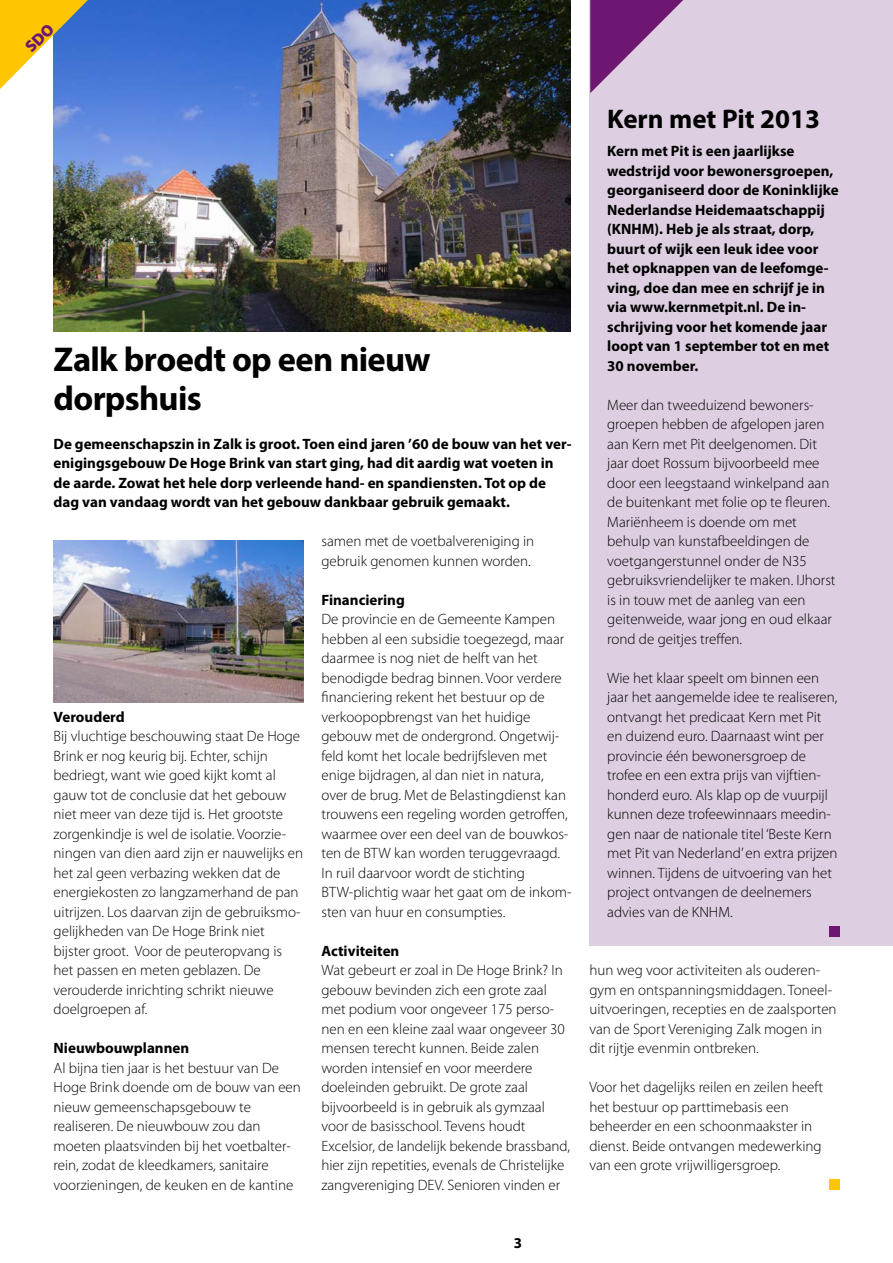
<style>
.page{position:relative;width:893px;height:1263px;background:#fff}
.page>*{position:absolute;margin:0;border:0;box-sizing:border-box;transform-origin:0 0}
.t1{font:700 34.5px/39px "Myriad Pro";letter-spacing:-.02em;color:#000}
.t2{font:700 27px "Myriad Pro";color:#000}
.t3{font:300 15px/19.5px "Myriad Pro";color:#000}
.t4{font:700 15px/19.5px "Myriad Pro";color:#000}
</style>
<div class="page">
<div style="left:589px;top:0;width:304px;height:946px;background:#ddcfe1"></div>
<svg style="left:590px;top:0;width:93px;height:93px"></svg>
<div style="left:829px;top:1179px;width:10px;height:11px;background:#fdc600"></div>
<div style="left:829px;top:926px;width:10px;height:10px;background:#6e1772"></div>
<img style="left:54px;top:541px;width:250px;height:161px">
<img style="left:54px;top:0;width:516px;height:332px">
<svg style="left:0;top:0;width:88px;height:89px"></svg>
<h2 class="t2" style="left:607px;top:101px;width:214px">Kern met Pit 2013</h2>
<p class="t4" style="left:607px;top:141px;width:233px">Kern met Pit is een jaarlijkse wedstrijd voor bewonersgroepen, georganiseerd door de Koninklijke<br>Nederlandse Heidemaatschappij (KNHM). Heb je als straat, dorp, buurt of wijk een leuk idee voor het opknappen van de leefomge&shy;ving, doe dan mee en schrijf je in via www.kernmetpit.nl. De in&shy;schrijving voor het komende jaar loopt van 1 september tot en met<br>30 november.</p>
<p class="t3" style="left:607px;top:395px;width:230px">Meer dan tweeduizend bewoners&shy;groepen hebben de afgelopen jaren aan Kern met Pit deelgenomen. Dit jaar doet Rossum bijvoorbeeld mee door een leegstaand winkelpand aan de buitenkant met folie op te fleuren.<br>Mariënheem is doende om met behulp van kunstafbeeldingen de voetgangerstunnel onder de N35 gebruiksvriendelijker te maken. IJhorst is in touw met de aanleg van een geitenweide, waar jong en oud elkaar rond de geitjes treffen.</p>
<p class="t3" style="left:607px;top:668px;width:232px">Wie het klaar speelt om binnen een jaar het aangemelde idee te realiseren, ontvangt het predicaat Kern met Pit en duizend euro. Daarnaast wint per provincie één bewonersgroep de trofee en een extra prijs van vijftien&shy;honderd euro. Als klap op de vuurpijl kunnen deze trofeewinnaars meedin&shy;gen naar de nationale titel ‘Beste Kern met Pit van Nederland’ en extra prijzen winnen. Tijdens de uitvoering van het project ontvangen de deelnemers advies van de KNHM.</p>
<h1 class="t1" style="left:54px;top:338px;width:379px">Zalk broedt op een nieuw dorpshuis</h1>
<p class="t4" style="left:54px;top:433px;width:519px">De gemeenschapszin in Zalk is groot. Toen eind jaren ’60 de bouw van het ver&shy;enigingsgebouw De Hoge Brink van start ging, had dit aardig wat voeten in de aarde. Zowat het hele dorp verleende hand- en spandiensten. Tot op de dag van vandaag wordt van het gebouw dankbaar gebruik gemaakt.</p>
<p class="t3" style="left:321px;top:531px;width:214px">samen met de voetbalvereniging in gebruik genomen kunnen worden.</p>
<p class="t4" style="left:321px;top:589px;width:85px">Financiering</p>
<p class="t3" style="left:321px;top:609px;width:252px">De provincie en de Gemeente Kampen hebben al een subsidie toegezegd, maar daarmee is nog niet de helft van het benodigde bedrag binnen. Voor verdere financiering rekent het bestuur op de verkoopopbrengst van het huidige gebouw met de ondergrond. Ongetwij&shy;feld komt het locale bedrijfsleven met enige bijdragen, al dan niet in natura, over de brug. Met de Belastingdienst kan trouwens een regeling worden getroffen, waarmee over een deel van de bouwkos&shy;ten de BTW kan worden teruggevraagd.<br>In ruil daarvoor wordt de stichting BTW-plichtig waar het gaat om de inkom&shy;sten van huur en consumpties.</p>
<p class="t4" style="left:321px;top:940px;width:79px">Activiteiten</p>
<p class="t3" style="left:321px;top:960px;width:250px">Wat gebeurt er zoal in De Hoge Brink? In gebouw bevinden zich een grote zaal met podium voor ongeveer 175 perso&shy;nen en een kleine zaal waar ongeveer 30 mensen terecht kunnen. Beide zalen worden intensief en voor meerdere doeleinden gebruikt. De grote zaal bijvoorbeeld is in gebruik als gymzaal voor de basisschool. Tevens houdt Excelsior, de landelijk bekende brassband, hier zijn repetities, evenals de Christelijke zangvereniging DEV. Senioren vinden er</p>
<p class="t3" style="left:589px;top:960px;width:249px">hun weg voor activiteiten als ouderen&shy;gym en ontspanningsmiddagen. Toneel&shy;uitvoeringen, recepties en de zaalsporten van de Sport Vereniging Zalk mogen in dit rijtje evenmin ontbreken.</p>
<p class="t4" style="left:54px;top:706px;width:73px">Verouderd</p>
<p class="t3" style="left:54px;top:726px;width:251px">Bij vluchtige beschouwing staat De Hoge Brink er nog keurig bij. Echter, schijn bedriegt, want wie goed kijkt komt al gauw tot de conclusie dat het gebouw niet meer van deze tijd is. Het grootste zorgenkindje is wel de isolatie. Voorzie&shy;ningen van dien aard zijn er nauwelijks en het zal geen verbazing wekken dat de energiekosten zo langzamerhand de pan uitrijzen. Los daarvan zijn de gebruiksmo&shy;gelijkheden van De Hoge Brink niet bijster groot. Voor de peuteropvang is het passen en meten geblazen. De verouderde inrichting schrikt nieuwe doelgroepen af.</p>
<p class="t4" style="left:54px;top:1038px;width:137px">Nieuwbouwplannen</p>
<p class="t3" style="left:54px;top:1058px;width:249px">Al bijna tien jaar is het bestuur van De Hoge Brink doende om de bouw van een nieuw gemeenschapsgebouw te realiseren. De nieuwbouw zou dan moeten plaatsvinden bij het voetbalter&shy;rein, zodat de kleedkamers, sanitaire voorzieningen, de keuken en de kantine</p>
<p class="t3" style="left:589px;top:1077px;width:235px">Voor het dagelijks reilen en zeilen heeft het bestuur op parttimebasis een beheerder en een schoonmaakster in dienst. Beide ontvangen medewerking van een grote vrijwilligersgroep.</p>
<p class="t4" style="left:514px;top:1233px;width:10px">3</p>
</div>
